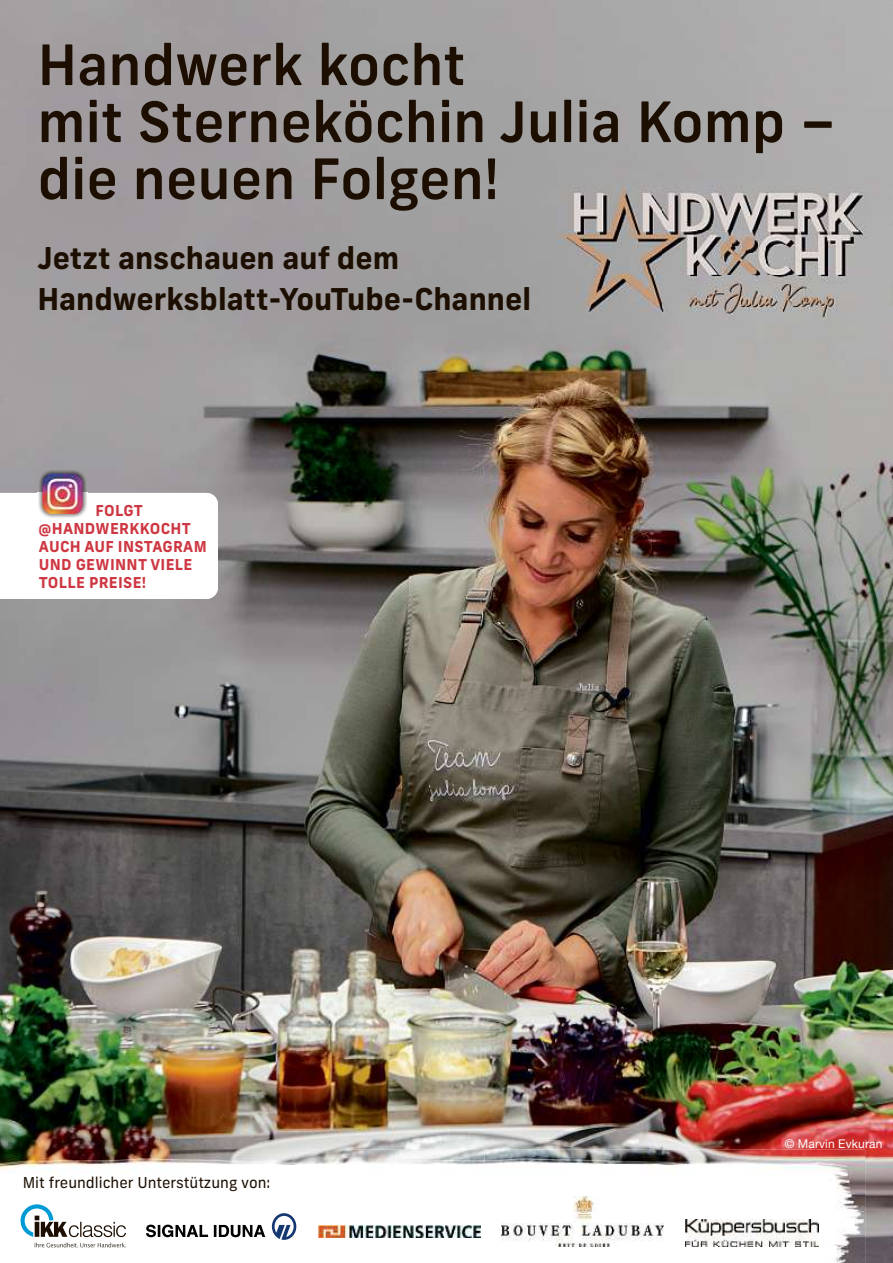
<style>
.page{position:relative;width:893px;height:1263px;background:#fff}
.page>*{position:absolute;margin:0;border:0;box-sizing:border-box;transform-origin:0 0}
.t1{font:500 55.5px/57px "Frank New";color:#1c0e00}
.t2{font:700 30px/40.5px "Frank New";color:#1c0e00}
.t3{font:700 15px/18px "Frank New";letter-spacing:.02em;color:#ce3742}
.t4{font:15px "Frank New";color:#1c0e00}
.t5{font:12px "Helvetica Neue";letter-spacing:.01em;color:#fff}
</style>
<div class="page">
<img style="left:0;top:0;width:893px;height:1263px">
<img style="left:0;top:1150px;width:477px;height:113px">
<img style="left:477px;top:1150px;width:388px;height:113px">
<svg style="left:21px;top:1204px;width:105px;height:33px"></svg>
<svg style="left:35px;top:1243px;width:91px;height:4px"></svg>
<div style="left:134px;top:1201px;width:174px;height:51px;background:#fff"></div>
<svg style="left:146px;top:1224px;width:119px;height:13px"></svg>
<svg style="left:272px;top:1213px;width:24px;height:27px"></svg>
<img style="left:502px;top:1197px;width:161px;height:49px">
<img style="left:319px;top:1225px;width:162px;height:13px">
<img style="left:558px;top:186px;width:312px;height:135px">
<svg style="left:0;top:493px;width:218px;height:106px"></svg>
<img style="left:38px;top:469px;width:49px;height:50px">
<img style="left:42px;top:474px;width:41px;height:40px;border-radius:9px">
<img style="left:685px;top:1219px;width:133px;height:27px">
<h1 class="t1" style="left:37px;top:34px;width:800px">Handwerk kocht<br>mit Sterneköchin Julia Komp – die neuen Folgen!</h1>
<h2 class="t2" style="left:37px;top:242px;width:495px">Jetzt anschauen auf dem<br>Handwerksblatt-YouTube-Channel</h2>
<p class="t3" style="left:39px;top:503px;width:170px;text-indent:57px">FOLGT @HANDWERKKOCHT<br>AUCH AUF INSTAGRAM<br>UND GEWINNT VIELE<br>TOLLE PREISE!</p>
<p class="t4" style="left:23px;top:1173px;width:249px">Mit freundlicher Unterstützung von:</p>
<p class="t5" style="left:785px;top:1139px;width:99px">© Marvin Evkuran</p>
</div>
